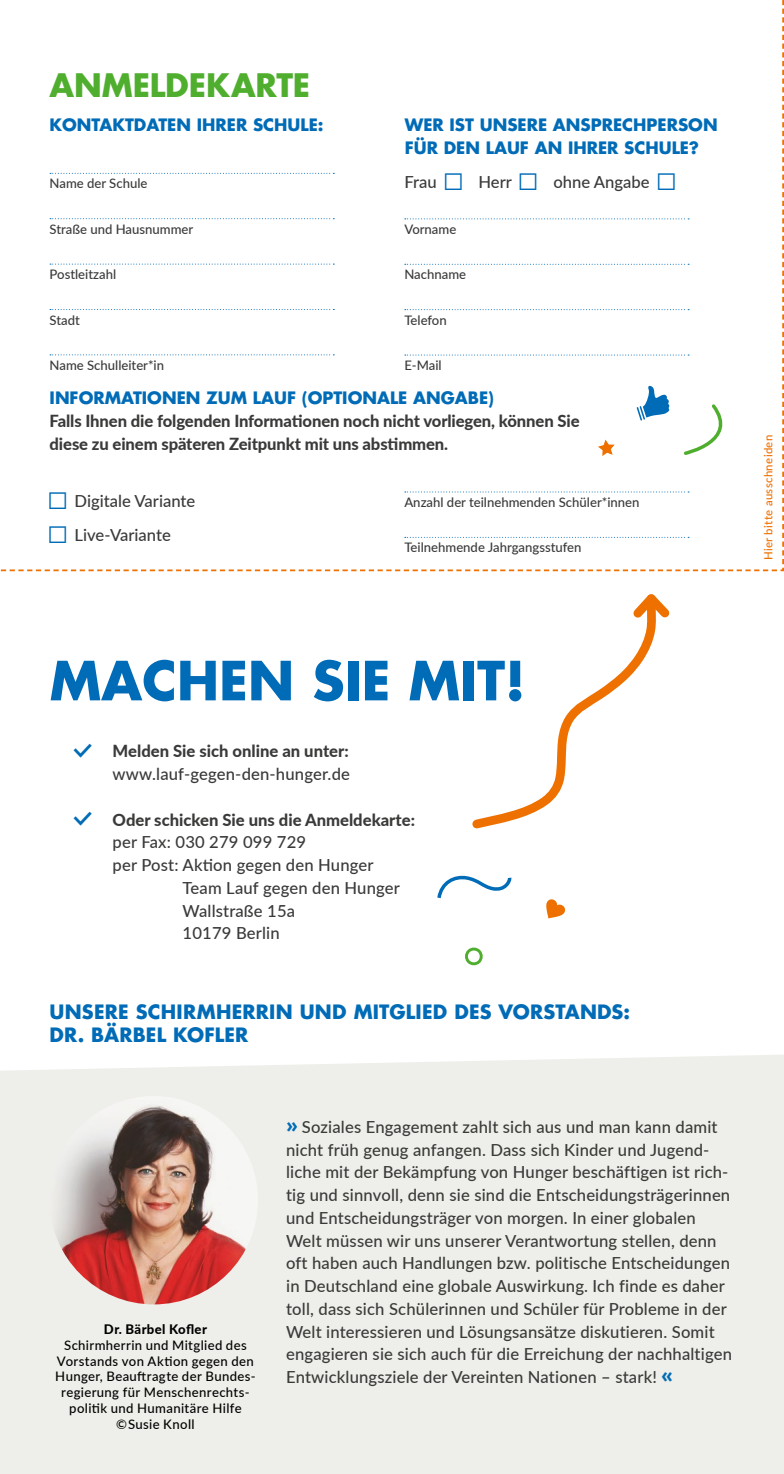
<style>
.page{position:relative;width:784px;height:1474px;background:#fff}
.page>*{position:absolute;margin:0;border:0;box-sizing:border-box;transform-origin:0 0}
.t1{font:700 52.5px "Futura Std";color:#006bb6}
.t2{font:700 31.5px "Futura Std";letter-spacing:-.005em;color:#50ae2f}
.t3{font:700 19.25px/22.8px "Futura Std";letter-spacing:.01em;color:#006bb6}
.t4{font:500 16.62px/22.8px "Lato";letter-spacing:.01em;color:#3a3a39}
.t5{font:800 16.62px/22.8px "Lato";letter-spacing:-.005em;color:#3a3a39}
.t6{font:700 16.62px/22.8px "Futura Std";color:#006bb6}
.t7{font:16.62px "iconmonstr iconic font";color:#006bb6}
.t8{font:500 13.12px "Lato";color:#3a3a39}
.t9{font:500 13.12px/15.8px "Lato";letter-spacing:.03em;color:#000;text-align:center}
.t10{font:800 13.12px "Lato";letter-spacing:.03em;color:#000}
.t11{font:500 11.38px "Lato";letter-spacing:.03em;color:#ee7100}
.s1{font-family:"Futura Std";font-weight:700;font-size:19.25px;color:#006bb6}
</style>
<div class="page">
<div style="left:0;top:1055px;width:784px;height:418px;background:#eeeeea"></div>
<img style="left:50px;top:1095px;width:208px;height:209px;border-radius:104px">
<svg style="left:472px;top:625px;width:184px;height:204px"></svg>
<svg style="left:633px;top:594px;width:37px;height:31px"></svg>
<svg style="left:546px;top:899px;width:19px;height:19px"></svg>
<svg style="left:437px;top:875px;width:75px;height:24px"></svg>
<svg style="left:465px;top:947px;width:18px;height:19px"></svg>
<svg style="left:0;top:0;width:784px;height:571px"></svg>
<h2 class="t2" style="left:50px;top:64px;width:262px">ANMELDEKARTE</h2>
<p class="t6" style="left:50px;top:113px;width:275px">KONTAKTDATEN IHRER SCHULE:</p>
<p class="t8" style="left:50px;top:174px;width:99px">Name der Schule</p>
<p class="t8" style="left:50px;top:219px;width:145px">Straße und Hausnummer</p>
<p class="t8" style="left:50px;top:265px;width:68px">Postleitzahl</p>
<p class="t8" style="left:50px;top:310px;width:32px">Stadt</p>
<p class="t8" style="left:50px;top:356px;width:116px">Name Schulleiter*in</p>
<p class="t6" style="left:405px;top:113px;width:314px">WER IST UNSERE ANSPRECHPERSON<br>FÜR DEN LAUF AN IHRER SCHULE?</p>
<p class="t4" style="left:404px;top:170px;width:34px">Frau</p>
<p class="t4" style="left:478px;top:170px;width:35px">Herr</p>
<p class="t4" style="left:553px;top:170px;width:98px">ohne Angabe</p>
<p class="t8" style="left:404px;top:219px;width:53px">Vorname</p>
<p class="t8" style="left:404px;top:265px;width:63px">Nachname</p>
<p class="t8" style="left:404px;top:310px;width:44px">Telefon</p>
<p class="t8" style="left:404px;top:356px;width:39px">E-Mail</p>
<p class="t6" style="left:50px;top:386px;width:446px">INFORMATIONEN ZUM LAUF (OPTIONALE ANGABE)</p>
<p class="t5" style="left:50px;top:409px;width:531px">Falls Ihnen die folgenden Informationen noch nicht vorliegen, können Sie diese zu einem späteren Zeitpunkt mit uns abstimmen.</p>
<p class="t4" style="left:75px;top:483px;width:122px;line-height:34.1px">Digitale Variante<br>Live-Variante</p>
<p class="t8" style="left:404px;top:492px;width:237px">Anzahl der teilnehmenden Schüler*innen</p>
<p class="t8" style="left:404px;top:538px;width:179px">Teilnehmende Jahrgangsstufen</p>
<p class="t11" style="left:760px;top:560px;width:127px;rotate:-90deg">Hier bitte ausschneiden</p>
<h1 class="t1" style="left:50px;top:645px;width:477px">MACHEN SIE MIT!</h1>
<p class="t7" style="left:74px;top:743px;width:18px">)</p>
<p class="t5" style="left:113px;top:739px;width:238px">Melden Sie sich online an unter:</p>
<p class="t4" style="left:113px;top:762px;width:239px">www.lauf-gegen-den-hunger.de</p>
<p class="t7" style="left:74px;top:811px;width:18px">)</p>
<p class="t5" style="left:113px;top:807px;width:304px">Oder schicken Sie uns die Anmeldekarte:</p>
<p class="t4" style="left:113px;top:830px;width:195px">per Fax: 030 279 099 729</p>
<p class="t4" style="left:113px;top:853px;width:262px">per Post: Aktion gegen den Hunger</p>
<p class="t4" style="left:183px;top:875px;width:219px">Team Lauf gegen den Hunger</p>
<p class="t4" style="left:183px;top:898px;width:114px">Wallstraße 15a</p>
<p class="t4" style="left:183px;top:921px;width:99px">10179 Berlin</p>
<p class="t3" style="left:50px;top:1000px;width:582px">UNSERE SCHIRMHERRIN UND MITGLIED DES VORSTANDS:<br>DR. BÄRBEL KOFLER</p>
<p class="t10" style="left:104px;top:1319px;width:104px">Dr. Bärbel Kofler</p>
<p class="t9" style="left:55px;top:1336px;width:202px">Schirmherrin und Mitglied des<br>Vorstands von Aktion gegen den<br>Hunger, Beauftragte der Bundes&shy;regierung für Menschenrechts&shy;politik und Humanitäre Hilfe<br>© Susie Knoll</p>
<p class="t4" style="left:286px;top:1114px;width:447px"><span class="s1">»</span> Soziales Engagement zahlt sich aus und man kann damit nicht früh genug anfangen. Dass sich Kinder und Jugend&shy;liche mit der Bekämpfung von Hunger beschäftigen ist rich&shy;tig und sinnvoll, denn sie sind die Entscheidungsträgerinnen und Entscheidungsträger von morgen. In einer globalen Welt müssen wir uns unserer Verantwortung stellen, denn oft haben auch Handlungen bzw. politische Entscheidungen in Deutschland eine globale Auswirkung. Ich finde es daher toll, dass sich Schülerinnen und Schüler für Probleme in der Welt interessieren und Lösungsansätze diskutieren. Somit engagieren sie sich auch für die Erreichung der nachhaltigen Entwicklungsziele der Vereinten Nationen – stark! <span class="s1">«</span></p>
</div>
